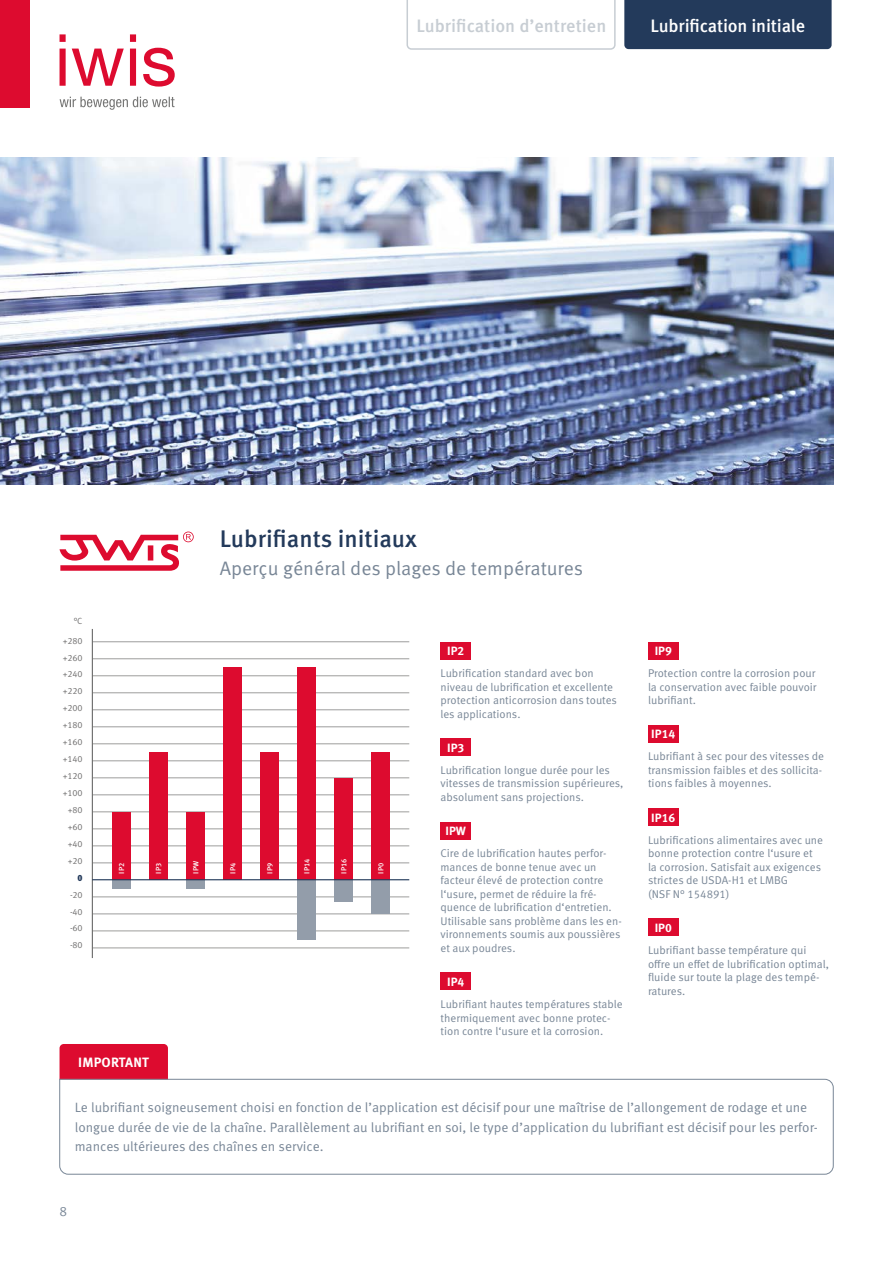
<style>
.page{position:relative;width:893px;height:1263px;background:#fff}
.page>*{position:absolute;margin:0;border:0;box-sizing:border-box;transform-origin:0 0}
.t1{font:500 24px "Meta OT";color:#233a5b}
.t2{font:19.5px "Meta OT";color:#788696}
.t3{font:500 18px "Meta OT";color:#c7cdd3}
.t4{font:500 18px "Meta OT";letter-spacing:-.01em;color:#fff}
.t5{font:13.5px/19.5px "Meta OT";color:#788696}
.t6{font:700 13.5px "Meta OT";letter-spacing:.01em;color:#fff}
.t7{font:700 12px "Meta OT";color:#fff}
.t8{font:11.25px/13.5px "Meta OT";color:#788696}
.t9{font:9px/17px "Meta OT";letter-spacing:-.015em;color:#706f6f;text-align:center}
.t10{font:900 9px "Meta OT";color:#233a5b}
.t11{font:500 7.35px "Meta OT";color:#fff}
</style>
<div class="page">
<div style="left:0;top:0;width:30px;height:108px;background:#dd0b2f"></div>
<svg style="left:60px;top:97px;width:115px;height:13px"></svg>
<svg style="left:60px;top:34px;width:115px;height:53px"></svg>
<img style="left:0;top:157px;width:833px;height:328px">
<div style="left:441px;top:642px;width:30px;height:17px;background:#dd0b2f"></div>
<div style="left:441px;top:738px;width:30px;height:18px;background:#dd0b2f"></div>
<div style="left:441px;top:822px;width:30px;height:17px;background:#dd0b2f"></div>
<div style="left:441px;top:972px;width:30px;height:18px;background:#dd0b2f"></div>
<div style="left:648px;top:642px;width:31px;height:17px;background:#dd0b2f"></div>
<div style="left:648px;top:725px;width:31px;height:18px;background:#dd0b2f"></div>
<div style="left:648px;top:808px;width:31px;height:18px;background:#dd0b2f"></div>
<div style="left:648px;top:918px;width:31px;height:18px;background:#dd0b2f"></div>
<svg style="left:60px;top:531px;width:134px;height:40px"></svg>
<hr style="left:93px;top:931px;width:316px;height:1px;background:#9d9d9c">
<hr style="left:93px;top:948px;width:316px;height:1px;background:#9d9d9c">
<hr style="left:93px;top:897px;width:316px;height:1px;background:#9d9d9c">
<hr style="left:93px;top:914px;width:316px;height:1px;background:#9d9d9c">
<hr style="left:93px;top:641px;width:316px;height:1px;background:#9d9d9c">
<hr style="left:93px;top:658px;width:316px;height:1px;background:#9d9d9c">
<hr style="left:93px;top:675px;width:316px;height:1px;background:#9d9d9c">
<hr style="left:93px;top:692px;width:316px;height:1px;background:#9d9d9c">
<hr style="left:93px;top:709px;width:316px;height:1px;background:#9d9d9c">
<hr style="left:93px;top:726px;width:316px;height:1px;background:#9d9d9c">
<hr style="left:93px;top:743px;width:316px;height:1px;background:#9d9d9c">
<hr style="left:93px;top:760px;width:316px;height:1px;background:#9d9d9c">
<hr style="left:93px;top:777px;width:316px;height:1px;background:#9d9d9c">
<hr style="left:93px;top:794px;width:316px;height:1px;background:#9d9d9c">
<hr style="left:93px;top:811px;width:316px;height:1px;background:#9d9d9c">
<hr style="left:93px;top:829px;width:316px;height:1px;background:#9d9d9c">
<hr style="left:93px;top:846px;width:316px;height:1px;background:#9d9d9c">
<hr style="left:93px;top:863px;width:316px;height:1px;background:#9d9d9c">
<hr style="left:92px;top:629px;width:1px;height:329px;background:#575756">
<div style="left:112px;top:880px;width:19px;height:9px;background:#939daa"></div>
<div style="left:112px;top:812px;width:19px;height:67px;background:#dd0b2f"></div>
<div style="left:186px;top:880px;width:19px;height:9px;background:#939daa"></div>
<div style="left:186px;top:812px;width:19px;height:67px;background:#dd0b2f"></div>
<div style="left:223px;top:667px;width:19px;height:212px;background:#dd0b2f"></div>
<div style="left:260px;top:752px;width:19px;height:127px;background:#dd0b2f"></div>
<div style="left:298px;top:880px;width:18px;height:59px;background:#939daa"></div>
<div style="left:298px;top:667px;width:18px;height:212px;background:#dd0b2f"></div>
<div style="left:335px;top:880px;width:18px;height:21px;background:#939daa"></div>
<div style="left:335px;top:778px;width:18px;height:101px;background:#dd0b2f"></div>
<div style="left:372px;top:880px;width:18px;height:34px;background:#939daa"></div>
<div style="left:372px;top:752px;width:18px;height:127px;background:#dd0b2f"></div>
<div style="left:149px;top:752px;width:19px;height:127px;background:#dd0b2f"></div>
<hr style="left:92px;top:879px;width:317px;height:1px;background:#233a5b">
<div style="left:60px;top:1044px;width:108px;height:35px;background:#dd0b2f"></div>
<svg style="left:59px;top:1079px;width:775px;height:95px"></svg>
<div style="left:624px;top:0;width:208px;height:49px;background:#233a5b"></div>
<svg style="left:406px;top:0;width:210px;height:50px"></svg>
<h3 class="t3" style="left:416px;top:14px;width:191px">Lubrification d’entretien</h3>
<h3 class="t4" style="left:651px;top:14px;width:156px">Lubrification initiale</h3>
<p class="t9" style="left:74px;top:613px;width:10px">°C</p>
<p class="t9" style="left:63px;top:632px;width:21px">+280 +260 +240 +220 +200 +180 +160 +140 +120 +100 +80 +60 +40 +20</p>
<p class="t10" style="left:78px;top:872px;width:7px">0</p>
<p class="t9" style="left:70px;top:886px;width:14px;text-align:justify">-20 -40 -60 -80</p>
<h1 class="t1" style="left:220px;top:524px;width:199px">Lubrifiants initiaux</h1>
<h2 class="t2" style="left:220px;top:557px;width:365px">Aperçu général des plages de températures</h2>
<p class="t11" style="left:117px;top:873px;width:12px;rotate:-90deg">IP2</p>
<p class="t11" style="left:191px;top:873px;width:14px;rotate:-90deg">IPW</p>
<p class="t11" style="left:228px;top:873px;width:12px;rotate:-90deg">IP4</p>
<p class="t11" style="left:265px;top:873px;width:12px;rotate:-90deg">IP9</p>
<p class="t11" style="left:302px;top:873px;width:16px;rotate:-90deg">IP14</p>
<p class="t11" style="left:339px;top:873px;width:16px;rotate:-90deg">IP16</p>
<p class="t11" style="left:377px;top:873px;width:12px;rotate:-90deg">IP0</p>
<p class="t11" style="left:154px;top:873px;width:12px;rotate:-90deg">IP3</p>
<p class="t7" style="left:447px;top:643px;width:19px">IP2</p>
<p class="t8" style="left:441px;top:667px;width:178px">Lubrification standard avec bon niveau de lubrification et excellente protection anticorrosion dans toutes les applications.</p>
<p class="t7" style="left:447px;top:740px;width:19px">IP3</p>
<p class="t8" style="left:441px;top:763px;width:185px">Lubrification longue durée pour les vitesses de transmission supérieures, absolument sans projections.</p>
<p class="t7" style="left:445px;top:823px;width:22px">IPW</p>
<p class="t8" style="left:441px;top:847px;width:183px">Cire de lubrification hautes perfor&shy;mances de bonne tenue avec un facteur élevé de protection contre l‘usure, permet de réduire la fré&shy;quence de lubrification d‘entretien.<br>Utilisable sans problème dans les en&shy;vironnements soumis aux poussières et aux poudres.</p>
<p class="t7" style="left:447px;top:974px;width:19px">IP4</p>
<p class="t8" style="left:441px;top:997px;width:184px">Lubrifiant hautes températures stable thermiquement avec bonne protec&shy;tion contre l‘usure et la corrosion.</p>
<p class="t7" style="left:655px;top:643px;width:19px">IP9</p>
<p class="t8" style="left:648px;top:667px;width:170px;text-align:justify">Protection contre la corrosion pour la conservation avec faible pouvoir lubrifiant.</p>
<p class="t7" style="left:651px;top:726px;width:26px">IP14</p>
<p class="t8" style="left:648px;top:750px;width:178px">Lubrifiant à sec pour des vitesses de transmission faibles et des sollicita&shy;tions faibles à moyennes.</p>
<p class="t7" style="left:651px;top:810px;width:26px">IP16</p>
<p class="t8" style="left:648px;top:833px;width:176px">Lubrifications alimentaires avec une bonne protection contre l‘usure et la corrosion. Satisfait aux exigences strictes de USDA-H1 et LMBG<br>(NSF N° 154891)</p>
<p class="t7" style="left:655px;top:920px;width:19px">IP0</p>
<p class="t8" style="left:648px;top:943px;width:182px">Lubrifiant basse température qui offre un effet de lubrification optimal, fluide sur toute la plage des tempé&shy;ratures.</p>
<p class="t6" style="left:78px;top:1053px;width:72px">IMPORTANT</p>
<p class="t5" style="left:75px;top:1098px;width:745px">Le lubrifiant soigneusement choisi en fonction de l’application est décisif pour une maîtrise de l’allongement de rodage et une longue durée de vie de la chaîne. Parallèlement au lubrifiant en soi, le type d’application du lubrifiant est décisif pour les perfor&shy;mances ultérieures des chaînes en service.</p>
<p class="t5" style="left:60px;top:1202px;width:9px">8</p>
</div>
